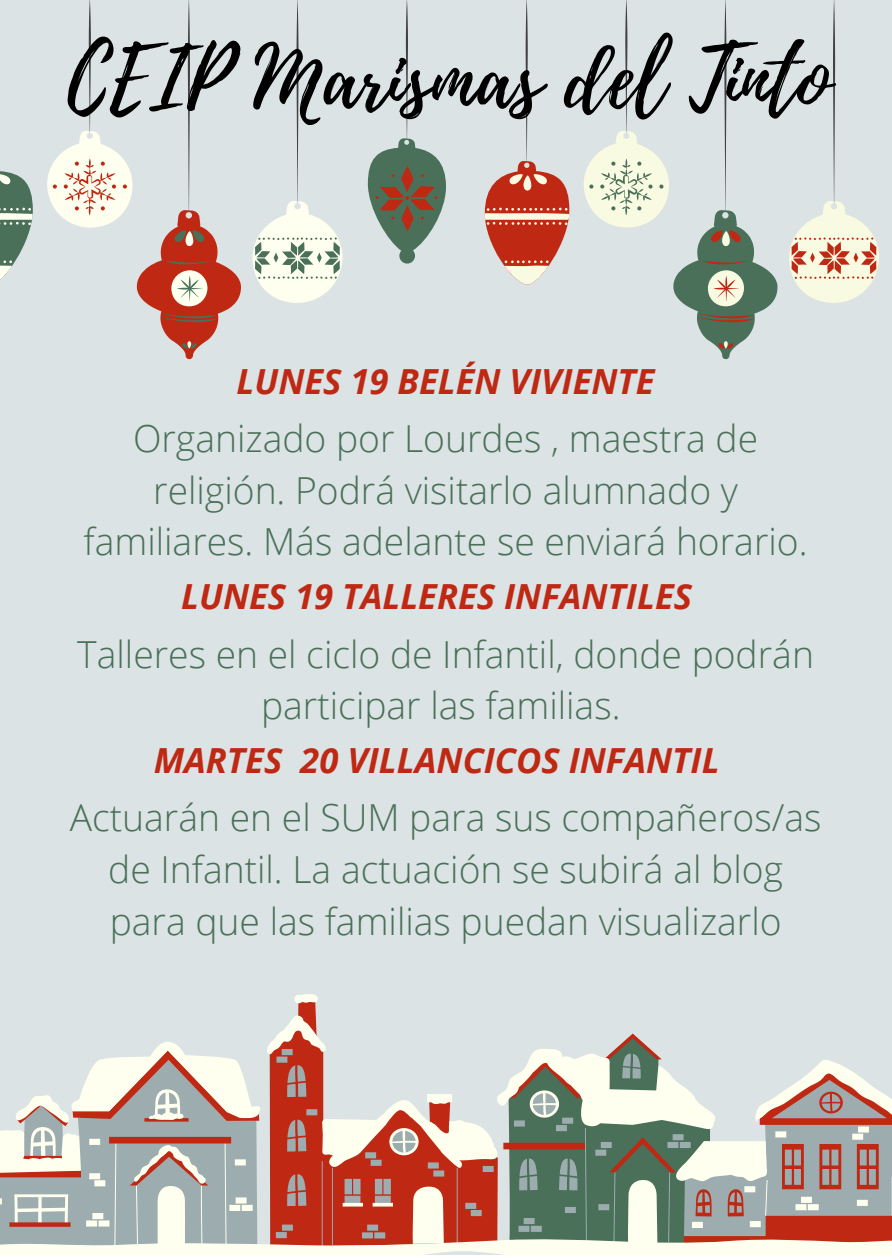
<style>
.page{position:relative;width:892px;height:1258px;background:#fff}
.page>*{position:absolute;margin:0;border:0;box-sizing:border-box;transform-origin:0 0}
.t1{font:84.3px "Playlist Script";color:#000}
.t2{font:300 37.2px/51.6px "Open Sans";color:#4a7059;text-align:center}
.t3{font:italic 700 34.5px "Open Sans";color:#bf2813}
</style>
<div class="page">
<div style="left:0;top:0;width:891px;height:1255px;background:#dbe3e4"></div>
<svg style="left:0;top:994px;width:891px;height:261px"></svg>
<svg style="left:0;top:171px;width:33px;height:109px"></svg>
<svg style="left:368px;top:0;width:78px;height:264px"></svg>
<svg style="left:47px;top:0;width:194px;height:359px"></svg>
<svg style="left:252px;top:0;width:91px;height:303px"></svg>
<svg style="left:484px;top:0;width:85px;height:285px"></svg>
<svg style="left:584px;top:0;width:193px;height:359px"></svg>
<svg style="left:789px;top:0;width:90px;height:303px"></svg>
<h1 class="t1" style="left:68px;top:18px;width:763px">CEIP Marismas del Tinto</h1>
<p class="t3" style="left:236px;top:357px;width:419px">LUNES 19 BELÉN VIVIENTE</p>
<p class="t2" style="left:84px;top:412px;width:725px">Organizado por Lourdes , maestra de religión. Podrá visitarlo alumnado y familiares. Más adelante se enviará horario.</p>
<p class="t3" style="left:181px;top:572px;width:512px">LUNES 19 TALLERES INFANTILES</p>
<p class="t2" style="left:77px;top:627px;width:738px">Talleres en el ciclo de Infantil, donde podrán participar las familias.</p>
<p class="t3" style="left:154px;top:736px;width:567px">MARTES 20 VILLANCICOS INFANTIL</p>
<p class="t2" style="left:70px;top:791px;width:753px">Actuarán en el SUM para sus compañeros/as de Infantil. La actuación se subirá al blog para que las familias puedan visualizarlo</p>
</div>
